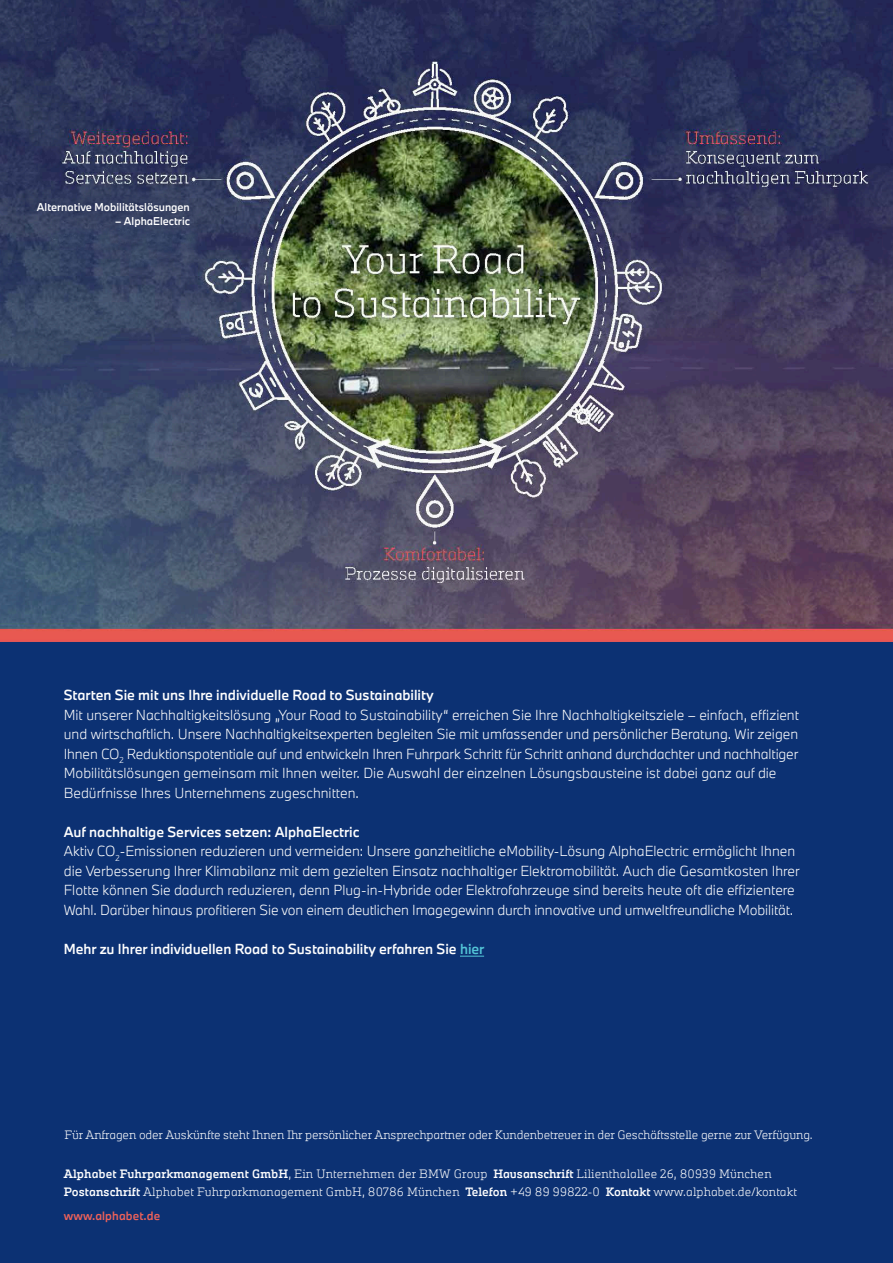
<style>
.page{position:relative;width:893px;height:1263px;background:#0c3173}
.page>*{position:absolute;margin:0;border:0;box-sizing:border-box;transform-origin:0 0}
.t1{font:300 13.5px/19.5px "Alphabet Sans Pro";color:#fff}
.t2{font:500 13.5px "Alphabet Sans Pro";color:#fff}
.t3{font:300 11.25px/17.2px "Alphabet Slab Pro TT";letter-spacing:.01em;color:#fff}
.t4{font:300 11.25px "Alphabet Slab Pro TT";letter-spacing:-.01em;color:#fff}
.t5{font:500 11.25px "Alphabet Sans Pro TT";letter-spacing:.01em;color:#f06259}
.t6{font:500 10.5px "Alphabet Sans Pro";color:#fff}
.s1{font-weight:500}
.s2{color:#53c5d7}
</style>
<div class="page">
<img style="left:0;top:0;width:893px;height:642px">
<svg style="left:460px;top:956px;width:24px;height:1px"></svg>
<p class="t6" style="left:37px;top:200px;width:154px">Alternative Mobilitätslösungen</p>
<p class="t6" style="left:115px;top:213px;width:76px">– AlphaElectric</p>
<p class="t2" style="left:64px;top:686px;width:372px">Starten Sie mit uns Ihre individuelle Road to Sustainability</p>
<p class="t1" style="left:64px;top:705px;width:737px">Mit unserer Nachhaltigkeitslösung „Your Road to Sustainability“ erreichen Sie Ihre Nachhaltigkeitsziele – einfach, effizient und wirtschaftlich. Unsere Nachhaltigkeitsexperten begleiten Sie mit umfassender und persönlicher Beratung. Wir zeigen Ihnen CO<sub>2</sub> Reduktionspotentiale auf und entwickeln Ihren Fuhrpark Schritt für Schritt anhand durchdachter und nachhaltiger Mobilitätslösungen gemeinsam mit Ihnen weiter. Die Auswahl der einzelnen Lösungsbausteine ist dabei ganz auf die Bedürfnisse Ihres Unternehmens zugeschnitten.</p>
<p class="t1" style="left:64px;top:822px;width:737px"><span class="s1">Auf nachhaltige Services setzen: AlphaElectric<br></span>Aktiv CO<sub>2</sub>-Emissionen reduzieren und vermeiden: Unsere ganzheitliche eMobility-Lösung AlphaElectric ermöglicht Ihnen die Verbesserung Ihrer Klimabilanz mit dem gezielten Einsatz nachhaltiger Elektromobilität. Auch die Gesamtkosten Ihrer Flotte können Sie dadurch reduzieren, denn Plug-in-Hybride oder Elektrofahrzeuge sind bereits heute oft die effizientere Wahl. Darüber hinaus profitieren Sie von einem deutlichen Imagegewinn durch innovative und umweltfreundliche Mobilität.</p>
<p class="t2" style="left:64px;top:939px;width:422px">Mehr zu Ihrer individuellen Road to Sustainability erfahren Sie <span class="s2">hier</span></p>
<p class="t4" style="left:65px;top:1127px;width:750px">Für Anfragen oder Auskünfte steht Ihnen Ihr persönlicher Ansprechpartner oder Kundenbetreuer in der Geschäftsstelle gerne zur Verfügung.</p>
<p class="t3" style="left:64px;top:1165px;width:735px"><span class="s1">Alphabet Fuhrparkmanagement GmbH</span>, Ein Unternehmen der BMW Group <span class="s1">Hausanschrift</span> Lilienthalallee 26, 80939 München<br><span class="s1">Postanschrift</span> Alphabet Fuhrparkmanagement GmbH, 80786 München <span class="s1">Telefon</span> +49 89 99822-0 <span class="s1">Kontakt</span> www.alphabet.de/kontakt</p>
<p class="t5" style="left:64px;top:1208px;width:98px">www.alphabet.de</p>
</div>
